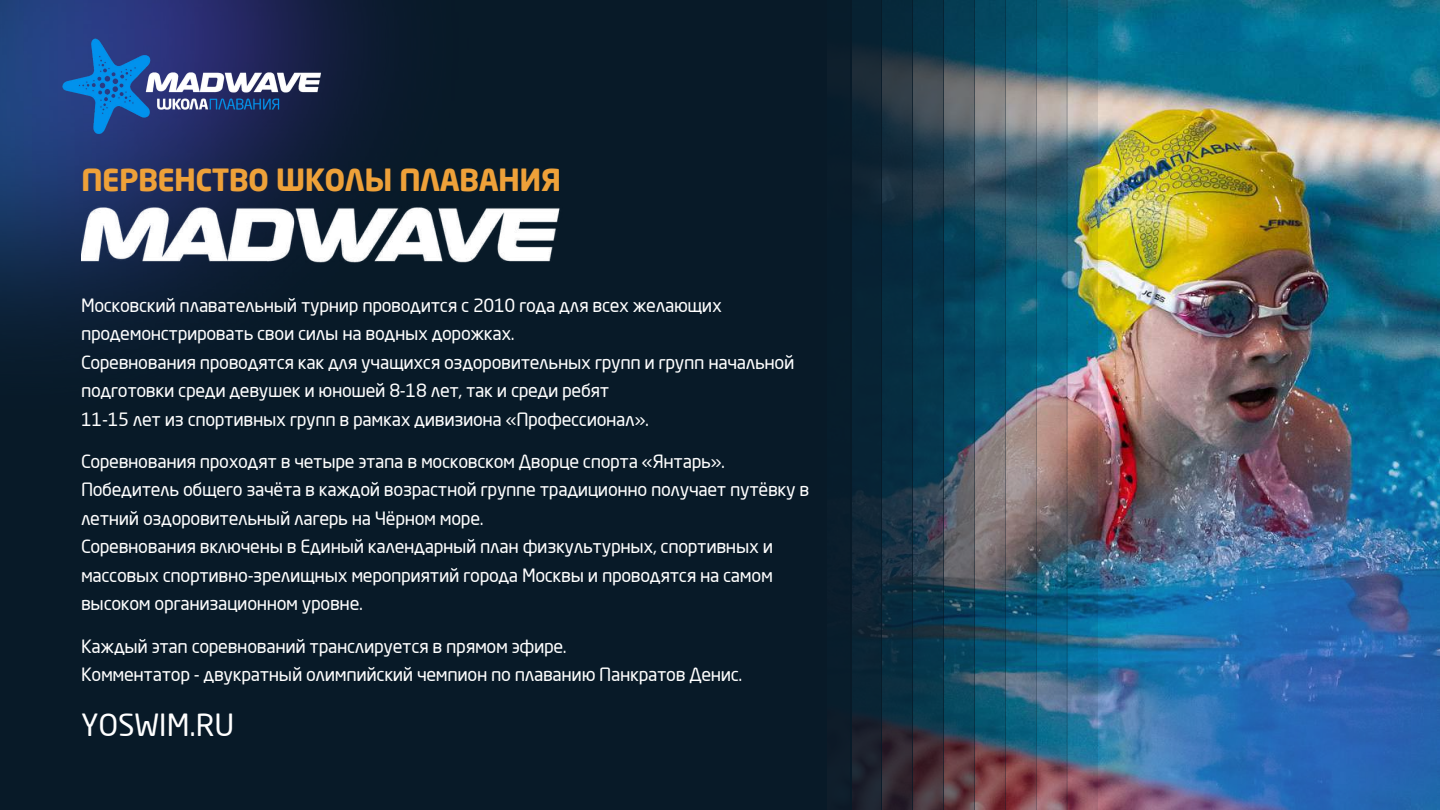
<style>
.page{position:relative;width:1440px;height:810px;background:#081a28}
.page>*{position:absolute;margin:0;border:0;box-sizing:border-box;transform-origin:0 0}
.t1{font:700 30px "Neo Sans Pro";letter-spacing:-.02em;color:#eea139}
.t2{font:30px "Neo Sans Pro";letter-spacing:-.005em;color:#fff}
.t3{font:18px/28.5px "Neo Sans Pro";letter-spacing:-.02em;color:#fff}
</style>
<div class="page">
<img style="left:0;top:0;width:368px;height:337px">
<img style="left:1098px;top:0;width:342px;height:332px">
<img style="left:1098px;top:332px;width:342px;height:478px">
<svg style="left:852px;top:47px;width:29px;height:763px;fill:#0b2334"></svg>
<svg style="left:882px;top:0;width:31px;height:810px;background:#122c3c"></svg>
<svg style="left:913px;top:0;width:31px;height:810px;background:#193748"></svg>
<svg style="left:944px;top:0;width:31px;height:810px;background:#28495b"></svg>
<svg style="left:975px;top:0;width:31px;height:810px;background:#395c6d"></svg>
<svg style="left:1006px;top:0;width:31px;height:810px;background:#426678"></svg>
<img style="left:1037px;top:0;width:30px;height:810px">
<img style="left:1067px;top:0;width:31px;height:810px">
<img style="left:62px;top:36px;width:261px;height:100px">
<img style="left:81px;top:201px;width:479px;height:72px">
<h1 class="t1" style="left:81px;top:168px;width:482px">ПЕРВЕНСТВО ШКОЛЫ ПЛАВАНИЯ</h1>
<p class="t3" style="left:81px;top:293px;width:715px">Московский плавательный турнир проводится с 2010 года для всех желающих продемонстрировать свои силы на водных дорожках.<br>Соревнования проводятся как для учащихся оздоровительных групп и групп начальной подготовки среди девушек и юношей 8-18 лет, так и среди ребят<br>11-15 лет из спортивных групп в рамках дивизиона «Профессионал».</p>
<p class="t3" style="left:81px;top:449px;width:730px">Соревнования проходят в четыре этапа в московском Дворце спорта «Янтарь».<br>Победитель общего зачёта в каждой возрастной группе традиционно получает путёвку в летний оздоровительный лагерь на Чёрном море.<br>Соревнования включены в Единый календарный план физкультурных, спортивных и массовых спортивно-зрелищных мероприятий города Москвы и проводятся на самом высоком организационном уровне.</p>
<p class="t3" style="left:81px;top:633px;width:663px">Каждый этап соревнований транслируется в прямом эфире.<br>Комментатор - двукратный олимпийский чемпион по плаванию Панкратов Денис.</p>
<h1 class="t2" style="left:81px;top:713px;width:155px">YOSWIM.RU</h1>
</div>
